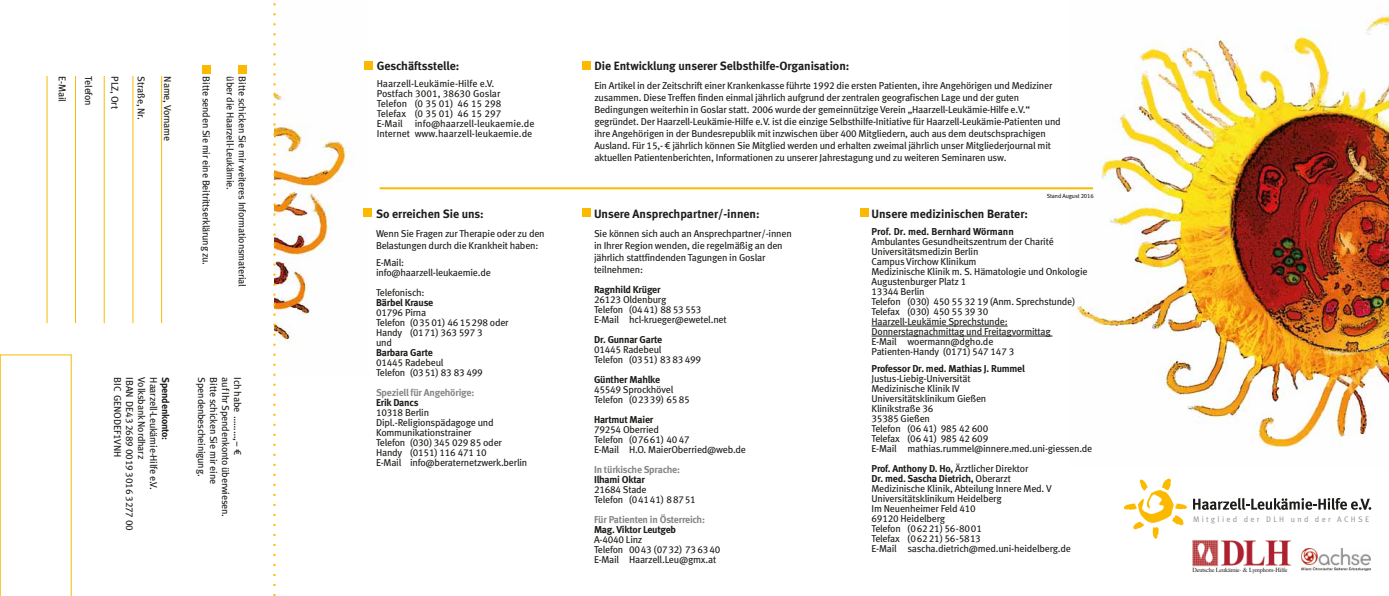
<style>
.page{position:relative;width:1389px;height:596px;background:#fff}
.page>*{position:absolute;margin:0;border:0;box-sizing:border-box;transform-origin:0 0}
.t1{font:700 12px "Meta";color:#1d1d1b}
.t2{font:10px/10px "Meta Book LF";letter-spacing:-.02em;color:#1d1d1b}
.t3{font:10px/10px "Meta Book LF";color:#1d1d1b}
.t4{font:700 10px "Meta";letter-spacing:-.02em;color:#1d1d1b}
.t5{font:700 10px "Meta";letter-spacing:-.02em;color:#878787}
.t6{font:10px "Meta Bold LF";letter-spacing:-.02em;color:#1d1d1b}
.t7{font:700 10px "Meta";color:#1d1d1b}
.t8{font:10px "Meta Bold LF";letter-spacing:-.02em;color:#878787}
.t9{font:8px "Meta Book LF";letter-spacing:.29em;color:#9d9d9c}
.t10{font:6.2px "Times";letter-spacing:-.02em;color:#1d1d1b}
.t11{font:6px "Meta Book LF";letter-spacing:-.02em;color:#1d1d1b}
.s1{font-family:"Meta";font-weight:700}
.s2{font-family:"Meta Book LF";font-weight:400}
</style>
<div class="page">
<img style="left:275px;top:3px;width:91px;height:371px">
<svg style="left:1124px;top:478px;width:63px;height:60px"></svg>
<svg style="left:1193px;top:498px;width:178px;height:11px"></svg>
<img style="left:1069px;top:15px;width:320px;height:432px">
<img style="left:1192px;top:540px;width:99px;height:27px">
<svg style="left:273px;top:3px;width:2px;height:592px"></svg>
<svg style="left:0;top:354px;width:72px;height:241px"></svg>
<img style="left:1302px;top:548px;width:68px;height:22px">
<div style="left:364px;top:209px;width:8px;height:8px;background:#fbba00"></div>
<hr style="left:872px;top:325px;width:136px;height:1px;background:#1d1d1b">
<hr style="left:872px;top:335px;width:181px;height:1px;background:#1d1d1b">
<div style="left:860px;top:209px;width:8px;height:8px;background:#fbba00"></div>
<div style="left:364px;top:61px;width:9px;height:8px;background:#fbba00"></div>
<hr style="left:161px;top:76px;width:1px;height:247px;background:#fbba00">
<hr style="left:132px;top:76px;width:1px;height:247px;background:#fbba00">
<hr style="left:104px;top:76px;width:1px;height:247px;background:#fbba00">
<hr style="left:75px;top:76px;width:1px;height:247px;background:#fbba00">
<div style="left:202px;top:65px;width:9px;height:8px;background:#fbba00"></div>
<div style="left:238px;top:65px;width:9px;height:8px;background:#fbba00"></div>
<hr style="left:47px;top:76px;width:1px;height:247px;background:#fbba00">
<div style="left:582px;top:61px;width:8px;height:8px;background:#fbba00"></div>
<div style="left:582px;top:209px;width:8px;height:8px;background:#fbba00"></div>
<hr style="left:380px;top:187px;width:713px;height:2px;background:#fbba00">
<p class="t2" style="left:67px;top:76px;width:27px;rotate:90deg">E-Mail</p>
<p class="t2" style="left:94px;top:76px;width:31px;rotate:90deg">Telefon</p>
<p class="t2" style="left:120px;top:76px;width:34px;rotate:90deg">PLZ, Ort</p>
<p class="t2" style="left:146px;top:76px;width:45px;rotate:90deg">Straße, Nr.</p>
<p class="t2" style="left:173px;top:76px;width:66px;rotate:90deg">Name, Vorname</p>
<p class="t2" style="left:211px;top:76px;width:190px;rotate:90deg">Bitte senden Sie mir eine Beitrittserklärung zu.</p>
<p class="t2" style="left:235px;top:76px;width:115px;rotate:90deg">über die Haarzell-Leukämie.</p>
<p class="t2" style="left:247px;top:76px;width:212px;rotate:90deg">Bitte schicken Sie mir weiteres Informationsmaterial</p>
<p class="t2" style="left:123px;top:377px;width:81px;rotate:90deg">BIC GENODEF1VNH</p>
<p class="t2" style="left:135px;top:377px;width:155px;rotate:90deg">IBAN DE43 2689 0019 3016 3277 00</p>
<p class="t2" style="left:147px;top:377px;width:83px;rotate:90deg">Volksbank Nordharz</p>
<p class="t2" style="left:159px;top:377px;width:114px;rotate:90deg">Haarzell-Leukämie-Hilfe e.V.</p>
<p class="t4" style="left:172px;top:377px;width:64px;rotate:90deg">Spendenkonto:</p>
<p class="t2" style="left:207px;top:377px;width:100px;rotate:90deg">Spendenbescheinigung.</p>
<p class="t2" style="left:219px;top:377px;width:108px;rotate:90deg">Bitte schicken Sie mir eine</p>
<p class="t2" style="left:231px;top:377px;width:141px;rotate:90deg">auf Ihr Spendenkonto überwiesen.</p>
<p class="t2" style="left:243px;top:377px;width:79px;rotate:90deg">Ich habe ………,– €</p>
<p class="t1" style="left:377px;top:59px;width:84px">Geschäftsstelle:</p>
<p class="t3" style="left:377px;top:78px;width:159px">Haarzell-Leukämie-Hilfe e.V.<br>Postfach 3001, 38630 Goslar<br>Telefon (0 35 01) 46 15 298<br>Telefax (0 35 01) 46 15 297<br>E-Mail info@haarzell-leukaemie.de<br>Internet www.haarzell-leukaemie.de</p>
<p class="t1" style="left:376px;top:206px;width:109px">So erreichen Sie uns:</p>
<p class="t2" style="left:376px;top:227px;width:170px;line-height:12px">Wenn Sie Fragen zur Therapie oder zu den<br>Belastungen durch die Krankheit haben:</p>
<p class="t2" style="left:376px;top:257px;width:116px">E-Mail: info@haarzell-leukaemie.de</p>
<p class="t2" style="left:376px;top:287px;width:50px">Telefonisch:</p>
<p class="t6" style="left:376px;top:296px;width:59px">Bärbel Krause</p>
<p class="t2" style="left:376px;top:307px;width:134px">01796 Pirna<br>Telefon (03501) 4615298 oder<br>Handy (0171) 363 597 3<br>und</p>
<p class="t6" style="left:376px;top:346px;width:58px">Barbara Garte</p>
<p class="t2" style="left:376px;top:357px;width:108px">01445 Radebeul<br>Telefon (0351) 83 83 499</p>
<p class="t8" style="left:376px;top:386px;width:100px">Speziell für Angehörige:</p>
<p class="t6" style="left:376px;top:396px;width:44px">Erik Dancs</p>
<p class="t2" style="left:376px;top:407px;width:153px">10318 Berlin<br>Dipl.-Religionspädagoge und<br>Kommunikationstrainer<br>Telefon (030) 345 029 85 oder<br>Handy (0151) 116 471 10<br>E-Mail info@beraternetzwerk.berlin</p>
<p class="t1" style="left:594px;top:59px;width:257px">Die Entwicklung unserer Selbsthilfe-Organisation:</p>
<p class="t2" style="left:594px;top:79px;width:468px;line-height:12px">Ein Artikel in der Zeitschrift einer Krankenkasse führte 1992 die ersten Patienten, ihre Angehörigen und Mediziner zusammen. Diese Treffen finden einmal jährlich aufgrund der zentralen geografischen Lage und der guten Bedingungen weiterhin in Goslar statt. 2006 wurde der gemeinnützige Verein „Haarzell-Leukämie-Hilfe e.V.“ gegründet. Der Haarzell-Leukämie-Hilfe e.V. ist die einzige Selbsthilfe-Initiative für Haarzell-Leukämie-Patienten und ihre Angehörigen in der Bundesrepublik mit inzwischen über 400 Mitgliedern, auch aus dem deutschsprachigen Ausland. Für 15,-€ jährlich können Sie Mitglied werden und erhalten zweimal jährlich unser Mitgliederjournal mit aktuellen Patientenberichten, Informationen zu unserer Jahrestagung und zu weiteren Seminaren usw.</p>
<p class="t1" style="left:594px;top:206px;width:167px">Unsere Ansprechpartner/-innen:</p>
<p class="t2" style="left:594px;top:227px;width:199px;line-height:12px">Sie können sich auch an Ansprechpartner/-innen in Ihrer Region wenden, die regelmäßig an den jährlich stattfindenden Tagungen in Goslar teilnehmen:</p>
<p class="t4" style="left:594px;top:283px;width:68px">Ragnhild Krüger</p>
<p class="t2" style="left:594px;top:294px;width:134px">26123 Oldenburg<br>Telefon (0441) 8853553<br>E-Mail hcl-krueger@ewetel.net</p>
<p class="t4" style="left:594px;top:333px;width:70px">Dr. Gunnar Garte</p>
<p class="t2" style="left:594px;top:344px;width:109px">01445 Radebeul<br>Telefon (0351) 8383499</p>
<p class="t4" style="left:594px;top:373px;width:68px">Günther Mahlke</p>
<p class="t2" style="left:594px;top:384px;width:97px">45549 Sprockhövel<br>Telefon (02339) 6585</p>
<p class="t4" style="left:594px;top:413px;width:61px">Hartmut Maier</p>
<p class="t2" style="left:594px;top:424px;width:153px">79254 Oberried<br>Telefon (07661) 4047<br>E-Mail H.O. MaierOberried@web.de</p>
<p class="t5" style="left:594px;top:463px;width:88px">In türkische Sprache:</p>
<p class="t4" style="left:594px;top:473px;width:52px">Ilhami Oktar</p>
<p class="t2" style="left:594px;top:484px;width:103px">21684 Stade<br>Telefon (04141) 88751</p>
<p class="t5" style="left:594px;top:513px;width:113px">Für Patienten in Österreich:</p>
<p class="t4" style="left:594px;top:523px;width:84px">Mag. Viktor Leutgeb</p>
<p class="t2" style="left:594px;top:534px;width:128px">A-4040 Linz<br>Telefon 0043 (0732) 736340<br>E-Mail Haarzell.Leu@gmx.at</p>
<p class="t11" style="left:1047px;top:192px;width:48px">Stand August 2016</p>
<p class="t1" style="left:872px;top:206px;width:158px">Unsere medizinischen Berater:</p>
<p class="t7" style="left:872px;top:225px;width:144px">Prof. Dr. med. Bernhard Wörmann</p>
<p class="t2" style="left:872px;top:236px;width:217px">Ambulantes Gesundheitszentrum der Charité Universitätsmedizin Berlin<br>Campus Virchow Klinikum<br>Medizinische Klinik m. S. Hämatologie und Onkologie Augustenburger Platz 1<br>13344 Berlin<br>Telefon (030) 450 55 32 19 (Anm. Sprechstunde)<br>Telefax (030) 450 55 39 30<br>Haarzell-Leukämie Sprechstunde:<br>Donnerstagnachmittag und Freitagvormittag<br>E-Mail woermann@dgho.de<br>Patienten-Handy (0171) 547 147 3</p>
<p class="t4" style="left:872px;top:362px;width:155px">Professor Dr. med. Mathias J. Rummel</p>
<p class="t2" style="left:872px;top:373px;width:222px">Justus-Liebig-Universität<br>Medizinische Klinik IV<br>Universitätsklinikum Gießen<br>Klinikstraße 36<br>35385 Gießen<br>Telefon (06 41) 985 42 600<br>Telefax (06 41) 985 42 609<br>E-Mail mathias.rummel@innere.med.uni-giessen.de</p>
<p class="t2" style="left:872px;top:463px;width:158px"><span class="s1">Prof. Anthony D. Ho,</span> Ärztlicher Direktor</p>
<p class="t4" style="left:872px;top:472px;width:141px">Dr. med. Sascha Dietrich, <span class="s2">Oberarzt</span></p>
<p class="t2" style="left:872px;top:483px;width:201px">Medizinische Klinik, Abteilung Innere Med. V<br>Universitätsklinikum Heidelberg<br>Im Neuenheimer Feld 410<br>69120 Heidelberg<br>Telefon (06221) 56-8001<br>Telefax (06221) 56-5813<br>E-Mail sascha.dietrich@med.uni-heidelberg.de</p>
<p class="t9" style="left:1193px;top:514px;width:178px">Mitglied der DLH und der ACHSE</p>
<p class="t10" style="left:1192px;top:564px;width:97px">Deutsche Leukämie- &amp; Lymphom-Hilfe</p>
</div>
